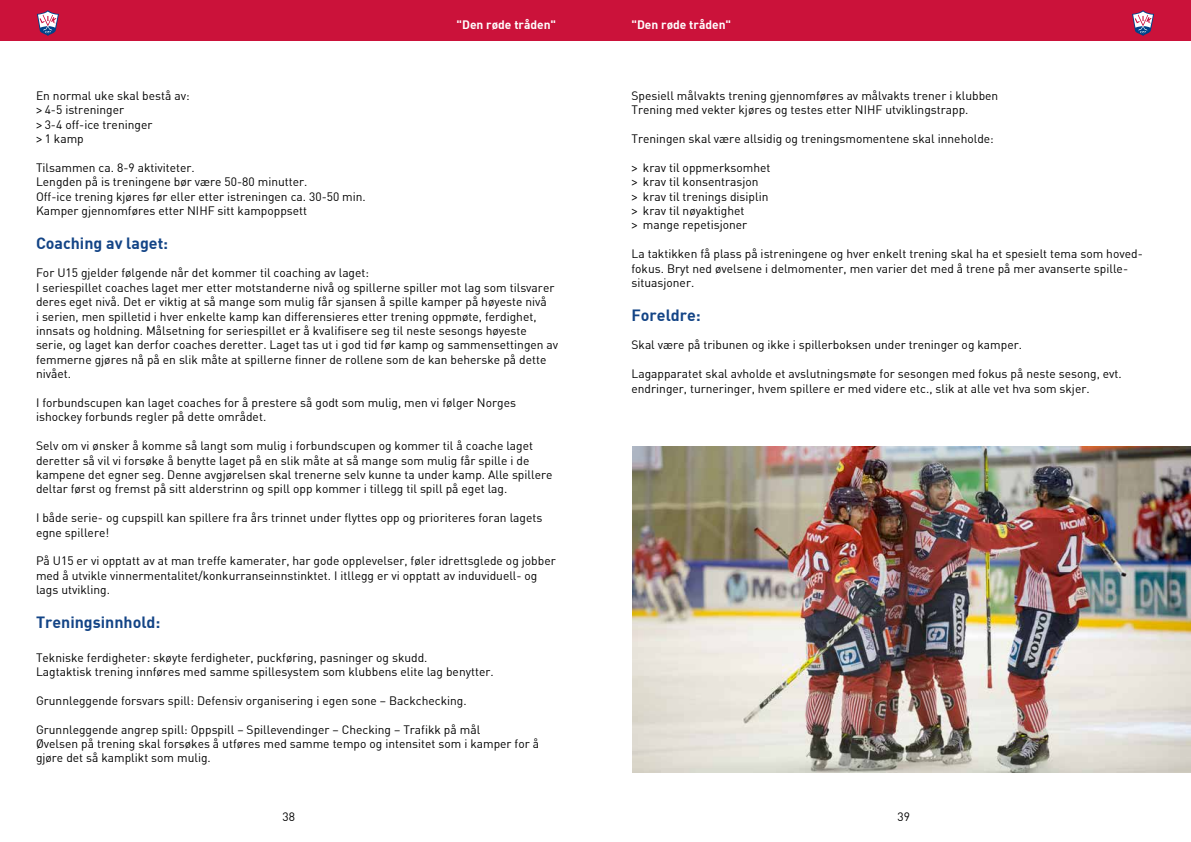
<style>
.page{position:relative;width:1191px;height:842px;background:#fff}
.page>*{position:absolute;margin:0;border:0;box-sizing:border-box;transform-origin:0 0}
.t1{font:700 16px "DI Nbek";color:#134486}
.t2{font:12px/14.4px "DIN Bek";color:#000}
.t3{font:700 12px "DI Nbek";color:#fff}
.s1{font-family:"Calibri"}
</style>
<div class="page">
<div style="left:0;top:0;width:1191px;height:41px;background:#cb123a"></div>
<svg style="left:37px;top:10px;width:22px;height:26px"></svg>
<svg style="left:1132px;top:10px;width:22px;height:26px"></svg>
<img style="left:632px;top:446px;width:559px;height:326px">
<p class="t3" style="left:456px;top:17px;width:101px">"Den røde tråden"</p>
<p class="t3" style="left:631px;top:17px;width:101px">"Den røde tråden"</p>
<p class="t2" style="left:36px;top:88px;width:155px">En normal uke skal bestå av: <span class="s1">˃</span> 4-5 istreninger<br><span class="s1">˃</span> 3-4 off-ice treninger<br><span class="s1">˃</span> 1 kamp</p>
<p class="t2" style="left:36px;top:160px;width:331px">Tilsammen ca. 8-9 aktiviteter.<br>Lengden på is treningene bør være 50-80 minutter.<br>Off-ice trening kjøres før eller etter istreningen ca. 30-50 min.<br>Kamper gjennomføres etter NIHF sitt kampoppsett</p>
<h1 class="t1" style="left:36px;top:232px;width:134px">Coaching av laget:</h1>
<p class="t2" style="left:36px;top:266px;width:524px">For U15 gjelder følgende når det kommer til coaching av laget:<br>I seriespillet coaches laget mer etter motstanderne nivå og spillerne spiller mot lag som tilsvarer deres eget nivå. Det er viktig at så mange som mulig får sjansen å spille kamper på høyeste nivå<br>i serien, men spilletid i hver enkelte kamp kan differensieres etter trening oppmøte, ferdighet, innsats og holdning. Målsetning for seriespillet er å kvalifisere seg til neste sesongs høyeste serie, og laget kan derfor coaches deretter. Laget tas ut i god tid før kamp og sammensettingen av femmerne gjøres nå på en slik måte at spillerne finner de rollene som de kan beherske på dette nivået.</p>
<p class="t2" style="left:36px;top:395px;width:481px">I forbundscupen kan laget coaches for å prestere så godt som mulig, men vi følger Norges ishockey forbunds regler på dette området.</p>
<p class="t2" style="left:36px;top:438px;width:518px">Selv om vi ønsker å komme så langt som mulig i forbundscupen og kommer til å coache laget deretter så vil vi forsøke å benytte laget på en slik måte at så mange som mulig får spille i de kampene det egner seg. Denne avgjørelsen skal trenerne selv kunne ta under kamp. Alle spillere deltar først og fremst på sitt alderstrinn og spill opp kommer i tillegg til spill på eget lag.</p>
<p class="t2" style="left:36px;top:510px;width:508px">I både serie- og cupspill kan spillere fra års trinnet under flyttes opp og prioriteres foran lagets egne spillere!</p>
<p class="t2" style="left:36px;top:554px;width:521px">På U15 er vi opptatt av at man treffe kamerater, har gode opplevelser, føler idrettsglede og jobber med å utvikle vinnermentalitet/konkurranseinnstinktet. I itllegg er vi opptatt av induviduell- og lags utvikling.</p>
<h1 class="t1" style="left:36px;top:612px;width:126px">Treningsinnhold:</h1>
<p class="t2" style="left:36px;top:650px;width:459px">Tekniske ferdigheter: skøyte ferdigheter, puckføring, pasninger og skudd.<br>Lagtaktisk trening innføres med samme spillesystem som klubbens elite lag benytter.</p>
<p class="t2" style="left:36px;top:693px;width:432px">Grunnleggende forsvars spill: Defensiv organisering i egen sone – Backchecking.</p>
<p class="t2" style="left:36px;top:722px;width:504px">Grunnleggende angrep spill: Oppspill – Spillevendinger – Checking – Trafikk på mål<br>Øvelsen på trening skal forsøkes å utføres med samme tempo og intensitet som i kamper for å gjøre det så kamplikt som mulig.</p>
<p class="t2" style="left:631px;top:88px;width:368px">Spesiell målvakts trening gjennomføres av målvakts trener i klubben<br>Trening med vekter kjøres og testes etter NIHF utviklingstrapp.</p>
<p class="t2" style="left:631px;top:131px;width:364px">Treningen skal være allsidig og treningsmomentene skal inneholde:</p>
<p class="t2" style="left:631px;top:160px;width:140px"><span class="s1">˃</span> krav til oppmerksomhet <span class="s1">˃</span> krav til konsentrasjon<br><span class="s1">˃</span> krav til trenings disiplin <span class="s1">˃</span> krav til nøyaktighet<br><span class="s1">˃</span> mange repetisjoner</p>
<p class="t2" style="left:631px;top:246px;width:513px">La taktikken få plass på istreningene og hver enkelt trening skal ha et spesielt tema som hoved&shy;fokus. Bryt ned øvelsene i delmomenter, men varier det med å trene på mer avanserte spille&shy;situasjoner.</p>
<h1 class="t1" style="left:631px;top:304px;width:71px">Foreldre:</h1>
<p class="t2" style="left:631px;top:338px;width:392px">Skal være på tribunen og ikke i spillerboksen under treninger og kamper.</p>
<p class="t2" style="left:631px;top:366px;width:492px">Lagapparatet skal avholde et avslutningsmøte for sesongen med fokus på neste sesong, evt. endringer, turneringer, hvem spillere er med videre etc., slik at alle vet hva som skjer.</p>
<p class="t2" style="left:282px;top:810px;width:14px">38</p>
<p class="t2" style="left:897px;top:810px;width:14px">39</p>
</div>
